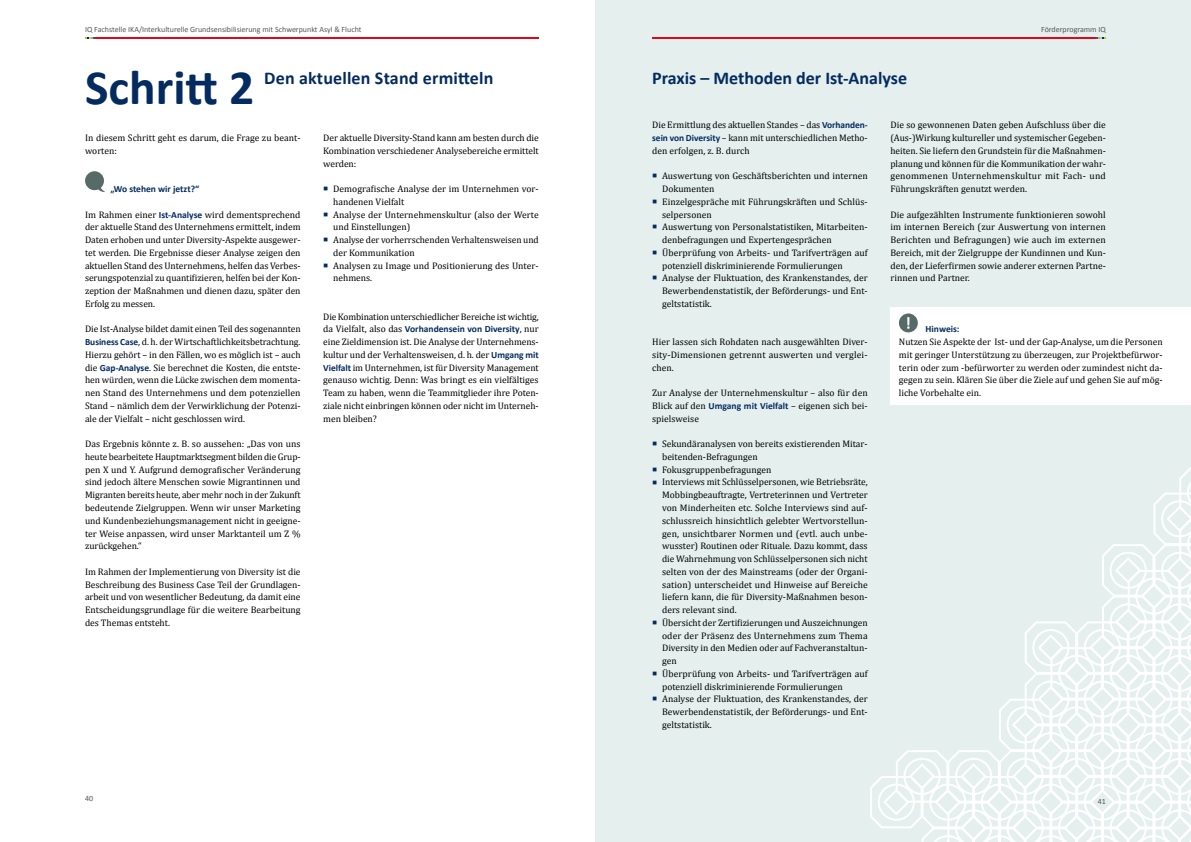
<style>
.page{position:relative;width:1191px;height:842px;background:#fff}
.page>*{position:absolute;margin:0;border:0;box-sizing:border-box;transform-origin:0 0}
.t1{font:700 49.5px "Calibri";color:#042b60}
.t2{font:700 18px "Calibri";color:#042b60}
.t3{font:9.5px/12.8px "Cambria";color:#000;text-align:justify}
.t4{font:700 9.5px "Calibri";color:#042b60}
.t5{font:8px "Calibri";color:#575756}
.s1{font-family:"Cambria";font-weight:400;color:#000}
.s2{font-family:"Calibri";font-weight:700;color:#042b60}
</style>
<div class="page">
<hr style="left:85px;top:37px;width:454px;height:2px;background:#e3051b">
<svg style="left:85px;top:37px;width:10px;height:2px"></svg>
<div style="left:595px;top:0;width:596px;height:842px;background:#e4efee"></div>
<svg style="left:85px;top:171px;width:21px;height:21px"></svg>
<hr style="left:652px;top:37px;width:453px;height:2px;background:#e3051b">
<svg style="left:1096px;top:37px;width:10px;height:2px"></svg>
<div style="left:890px;top:307px;width:301px;height:98px;background:#fff"></div>
<svg style="left:899px;top:313px;width:18px;height:19px"></svg>
<svg style="left:1179px;top:467px;width:12px;height:24px"></svg>
<svg style="left:1025px;top:491px;width:166px;height:351px"></svg>
<svg style="left:870px;top:697px;width:311px;height:145px"></svg>
<p class="t5" style="left:85px;top:24px;width:278px">IQ Fachstelle IKA/Interkulturelle Grundsensibilisierung mit Schwerpunkt Asyl &amp; Flucht</p>
<p class="t5" style="left:1041px;top:24px;width:66px">Förderprogramm IQ</p>
<h1 class="t1" style="left:85px;top:56px;width:171px">Schritt 2</h1>
<h2 class="t2" style="left:264px;top:67px;width:231px">Den aktuellen Stand ermitteln</h2>
<h2 class="t2" style="left:652px;top:67px;width:256px">Praxis – Methoden der Ist-Analyse</h2>
<p class="t3" style="left:323px;top:131px;width:217px">Der aktuelle Diversity-Stand kann am besten durch die Kombination verschiedener Analysebereiche ermittelt werden:</p>
<p class="t3" style="left:333px;top:182px;width:207px;text-align:left">Demografische Analyse der im Unternehmen vor&shy;handenen Vielfalt<br>Analyse der Unternehmenskultur (also der Werte und Einstellungen)<br>Analyse der vorherrschenden Verhaltensweisen und der Kommunikation<br>Analysen zu Image und Positionierung des Unter&shy;nehmens.</p>
<p class="t3" style="left:323px;top:310px;width:217px">Die Kombination unterschiedlicher Bereiche ist wichtig,</p>
<p class="t4" style="left:323px;top:323px;width:217px"><span class="s1">da Vielfalt, also das</span> Vorhandensein von Diversity<span class="s1">, nur</span></p>
<p class="t3" style="left:323px;top:335px;width:217px">eine Zieldimension ist. Die Analyse der Unternehmens&shy;kultur und der Verhaltensweisen, d. h. der <span class="s2">Umgang mit Vielfalt</span> im Unternehmen, ist für Diversity Management genauso wichtig. Denn: Was bringt es ein vielfältiges Team zu haben, wenn die Teammitglieder ihre Poten&shy;ziale nicht einbringen können oder nicht im Unterneh&shy;men bleiben?</p>
<p class="t3" style="left:890px;top:119px;width:217px">Die so gewonnenen Daten geben Aufschluss über die (Aus-)Wirkung kultureller und systemischer Gegeben&shy;heiten. Sie liefern den Grundstein für die Maßnahmen&shy;planung und können für die Kommunikation der wahr&shy;genommenen Unternehmenskultur mit Fach- und Führungskräften genutzt werden.</p>
<p class="t3" style="left:890px;top:208px;width:217px">Die aufgezählten Instrumente funktionieren sowohl im internen Bereich (zur Auswertung von internen Berichten und Befragungen) wie auch im externen Bereich, mit der Zielgruppe der Kundinnen und Kun&shy;den, der Lieferfirmen sowie anderer externen Partne&shy;rinnen und Partner.</p>
<p class="t3" style="left:652px;top:119px;width:217px">Die Ermittlung des aktuellen Standes – das <span class="s2">Vorhanden&shy;sein von Diversity</span> – kann mit unterschiedlichen Metho&shy;den erfolgen, z. B. durch</p>
<p class="t3" style="left:662px;top:170px;width:207px;text-align:left">Auswertung von Geschäftsberichten und internen Dokumenten<br>Einzelgespräche mit Führungskräften und Schlüs&shy;selpersonen<br>Auswertung von Personalstatistiken, Mitarbeiten&shy;denbefragungen und Expertengesprächen Überprüfung von Arbeits- und Tarifverträgen auf potenziell diskriminierende Formulierungen Analyse der Fluktuation, des Krankenstandes, der Bewerbendenstatistik, der Beförderungs- und Ent&shy;geltstatistik.</p>
<p class="t3" style="left:652px;top:335px;width:217px">Hier lassen sich Rohdaten nach ausgewählten Diver&shy;sity-Dimensionen getrennt auswerten und verglei&shy;chen.</p>
<p class="t3" style="left:652px;top:386px;width:217px">Zur Analyse der Unternehmenskultur – also für den Blick auf den <span class="s2">Umgang mit Vielfalt</span> – eigenen sich bei&shy;spielsweise</p>
<p class="t3" style="left:662px;top:437px;width:207px;text-align:left">Sekundäranalysen von bereits existierenden Mitar&shy;beitenden-Befragungen Fokusgruppenbefragungen<br>Interviews mit Schlüsselpersonen, wie Betriebsräte, Mobbingbeauftragte, Vertreterinnen und Vertreter von Minderheiten etc. Solche Interviews sind auf&shy;schlussreich hinsichtlich gelebter Wertvorstellun&shy;gen, unsichtbarer Normen und (evtl. auch unbe&shy;wusster) Routinen oder Rituale. Dazu kommt, dass die Wahrnehmung von Schlüsselpersonen sich nicht selten von der des Mainstreams (oder der Organi&shy;sation) unterscheidet und Hinweise auf Bereiche liefern kann, die für Diversity-Maßnahmen beson&shy;ders relevant sind.<br>Übersicht der Zertifizierungen und Auszeichnungen oder der Präsenz des Unternehmens zum Thema Diversity in den Medien oder auf Fachveranstaltun&shy;gen<br>Überprüfung von Arbeits- und Tarifverträgen auf potenziell diskriminierende Formulierungen Analyse der Fluktuation, des Krankenstandes, der Bewerbendenstatistik, der Beförderungs- und Ent&shy;geltstatistik.</p>
<p class="t3" style="left:85px;top:131px;width:217px">In diesem Schritt geht es darum, die Frage zu beant&shy;worten:</p>
<p class="t4" style="left:110px;top:183px;width:90px">„Wo stehen wir jetzt?“</p>
<p class="t3" style="left:85px;top:208px;width:217px">Im Rahmen einer <span class="s2">Ist-Analyse</span> wird dementsprechend der aktuelle Stand des Unternehmens ermittelt, indem Daten erhoben und unter Diversity-Aspekte ausgewer&shy;tet werden. Die Ergebnisse dieser Analyse zeigen den aktuellen Stand des Unternehmens, helfen das Verbes&shy;serungspotenzial zu quantifizieren, helfen bei der Kon&shy;zeption der Maßnahmen und dienen dazu, später den Erfolg zu messen.</p>
<p class="t3" style="left:85px;top:323px;width:217px">Die Ist-Analyse bildet damit einen Teil des sogenannten <span class="s2">Business Case</span>, d. h. der Wirtschaftlichkeitsbetrachtung.<br>Hierzu gehört – in den Fällen, wo es möglich ist – auch die <span class="s2">Gap-Analyse</span>. Sie berechnet die Kosten, die entste&shy;hen würden, wenn die Lücke zwischen dem momenta&shy;nen Stand des Unternehmens und dem potenziellen Stand – nämlich dem der Verwirklichung der Potenzi&shy;ale der Vielfalt – nicht geschlossen wird.</p>
<p class="t3" style="left:85px;top:437px;width:217px">Das Ergebnis könnte z. B. so aussehen: „Das von uns heute bearbeitete Hauptmarktsegment bilden die Grup&shy;pen X und Y. Aufgrund demografischer Veränderung sind jedoch ältere Menschen sowie Migrantinnen und Migranten bereits heute, aber mehr noch in der Zukunft bedeutende Zielgruppen. Wenn wir unser Marketing und Kundenbeziehungsmanagement nicht in geeigne&shy;ter Weise anpassen, wird unser Marktanteil um Z % zurückgehen.“</p>
<p class="t3" style="left:85px;top:565px;width:217px">Im Rahmen der Implementierung von Diversity ist die Beschreibung des Business Case Teil der Grundlagen&shy;arbeit und von wesentlicher Bedeutung, da damit eine Entscheidungsgrundlage für die weitere Bearbeitung des Themas entsteht.</p>
<p class="t4" style="left:925px;top:323px;width:35px">Hinweis:</p>
<p class="t3" style="left:899px;top:335px;width:265px">Nutzen Sie Aspekte der Ist- und der Gap-Analyse, um die Personen mit geringer Unterstützung zu überzeugen, zur Projektbefürwor&shy;terin oder zum -befürworter zu werden oder zumindest nicht da&shy;gegen zu sein. Klären Sie über die Ziele auf und gehen Sie auf mög&shy;liche Vorbehalte ein.</p>
<p class="t5" style="left:85px;top:793px;width:10px">40</p>
<p class="t5" style="left:1097px;top:797px;width:10px">41</p>
</div>
